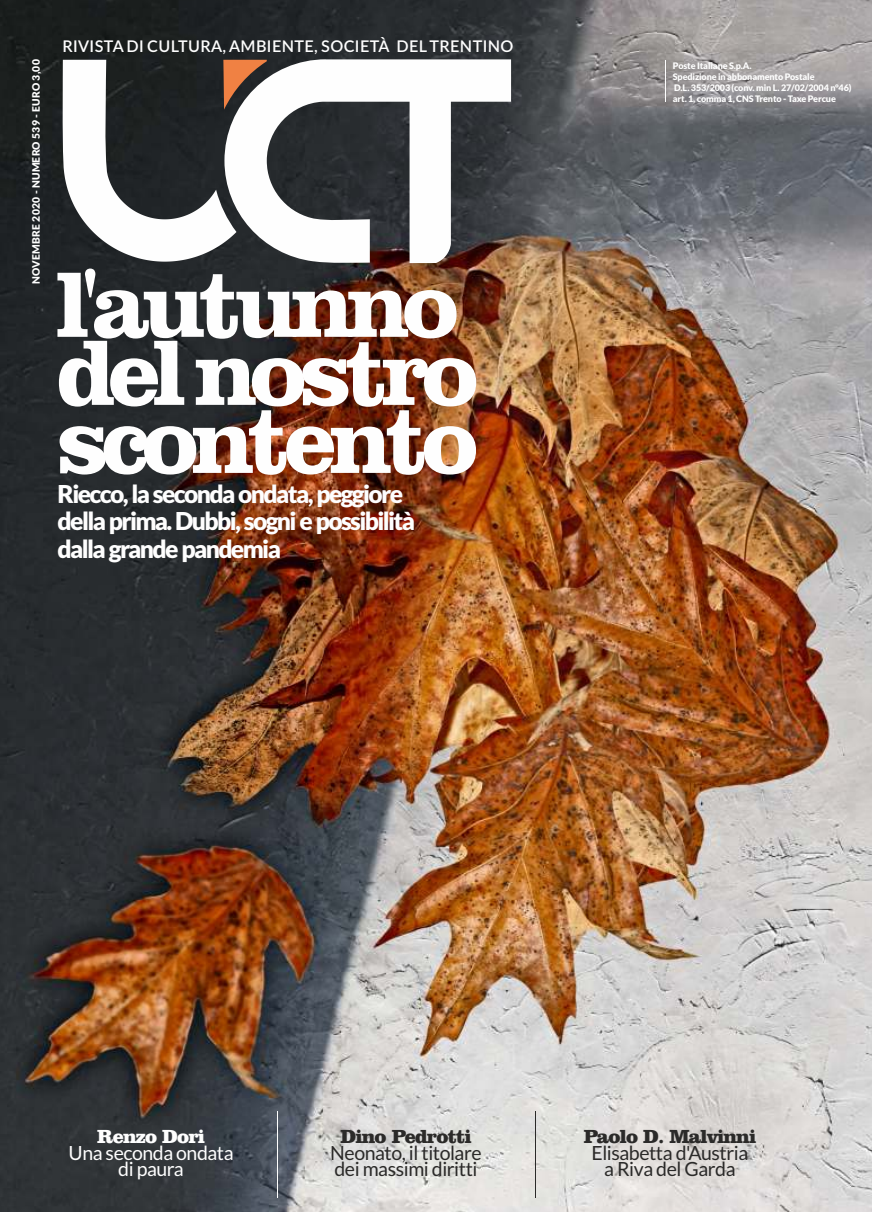
<style>
.page{position:relative;width:872px;height:1212px;background:#fff}
.page>*{position:absolute;margin:0;border:0;box-sizing:border-box;transform-origin:0 0}
.t1{font:700 95.4px/68.1px "Clarendon BT";letter-spacing:-.08em;color:#fefefe}
.t2{font:900 24.6px/27.3px "Lato";letter-spacing:-.07em;color:#fefefe}
.t3{font:19.5px/16.4px "Lato";letter-spacing:-.025em;color:#2b2a29}
.t4{font:900 19.5px "Clarendon BT";letter-spacing:-.04em;color:#2b2a29}
.t5{font:19.5px/16.4px "Lato";letter-spacing:-.025em;color:#fefefe;text-align:center}
.t6{font:900 19.5px "Clarendon BT";letter-spacing:-.04em;color:#fefefe}
.t7{font:600 16.05px "Lato";letter-spacing:.025em;color:#fefefe}
.t8{font:900 10.35px "Lato";letter-spacing:.025em;color:#fefefe}
.t9{font:900 9px/10.8px "Lato";letter-spacing:-.015em;color:#fefefe}
</style>
<div class="page">
<img style="left:0;top:0;width:872px;height:1212px">
<hr style="left:665px;top:60px;width:1px;height:42px;background:#fefefe">
<svg style="left:62px;top:60px;width:162px;height:202px"></svg>
<svg style="left:224px;top:59px;width:287px;height:205px"></svg>
<hr style="left:277px;top:1111px;width:1px;height:87px;background:#fefefe">
<hr style="left:535px;top:1111px;width:1px;height:87px;background:#2b2a29">
<p class="t8" style="left:32px;top:284px;width:226px;rotate:-90deg">NOVEMBRE 2020 - NUMERO 539 - EURO 3,00</p>
<h3 class="t7" style="left:62px;top:39px;width:452px">RIVISTA DI CULTURA, AMBIENTE, SOCIETÀ DELTRENTINO</h3>
<h1 class="t1" style="left:56px;top:278px;width:424px">l'autunno del nostro scontento</h1>
<h2 class="t2" style="left:58px;top:482px;width:359px">Riecco, la seconda ondata, peggiore della prima. Dubbi, sogni e possibilità dalla grande pandemia</h2>
<p class="t9" style="left:673px;top:61px;width:180px">Poste Italiane S.p.A.<br>Spedizione in abbonamento Postale<br>D.L. 353/2003 (conv. min L. 27/02/2004 n°46) art. 1, comma 1, CNS Trento - Taxe Percue</p>
<h3 class="t6" style="left:97px;top:1128px;width:109px">Renzo Dori</h3>
<h3 class="t5" style="left:69px;top:1145px;width:167px">Una seconda ondata di paura</h3>
<h3 class="t4" style="left:340px;top:1128px;width:132px">Dino Pedrotti</h3>
<h3 class="t3" style="left:330px;top:1145px;width:153px">Neonato, il titolare dei massimi diritti</h3>
<h3 class="t4" style="left:583px;top:1128px;width:174px">Paolo D. Malvinni</h3>
<h3 class="t3" style="left:591px;top:1145px;width:158px;text-align:center">Elisabetta d'Austria a Riva del Garda</h3>
</div>
